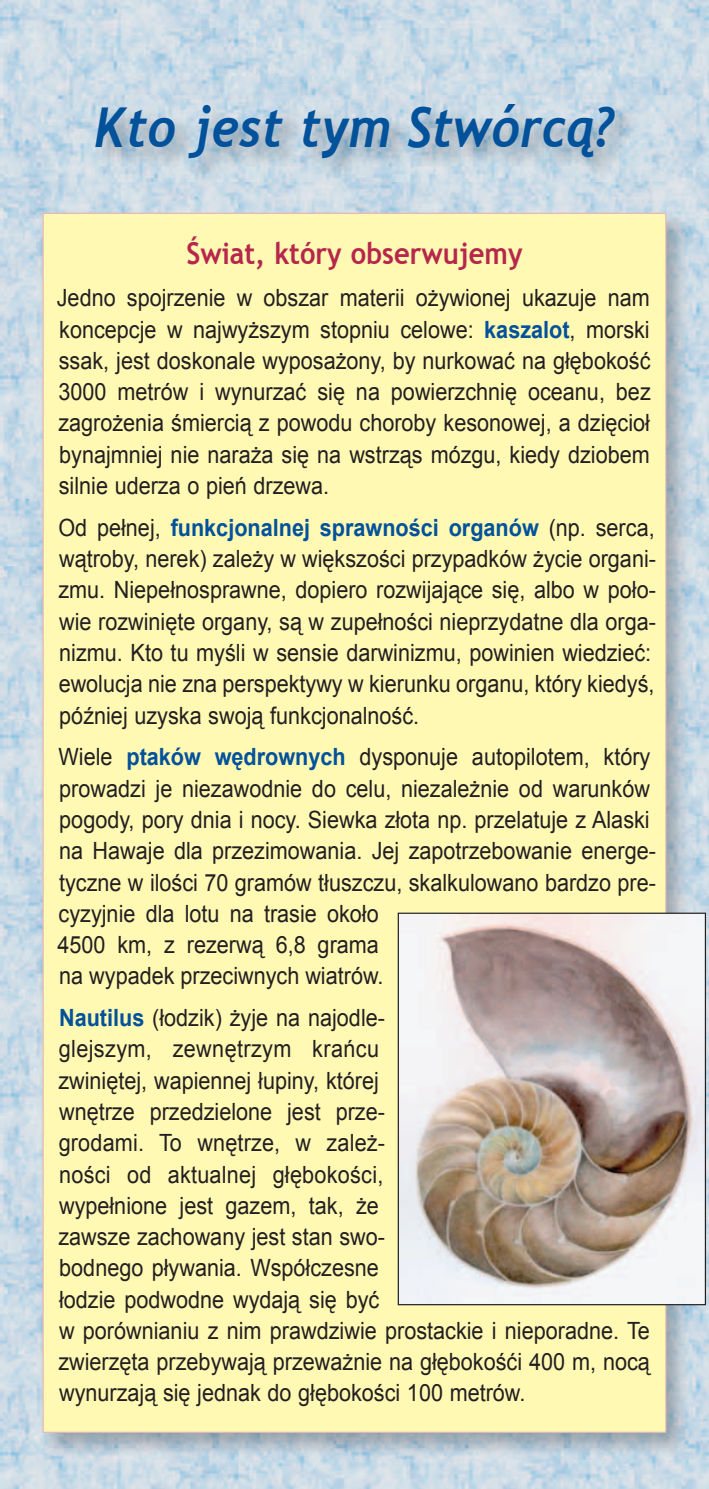
<style>
.page{position:relative;width:709px;height:1489px;background:#fff}
.page>*{position:absolute;margin:0;border:0;box-sizing:border-box;transform-origin:0 0}
.t1{font:italic 700 55px "Trebuchet";color:#01519b;scale:.9 1}
.t2{font:700 30px "Trebuchet MS";color:#b6274b;scale:.91 1}
.t3{font:23.75px/31.2px "Arial";color:#231f20;scale:.91 1}
.s1{font-weight:700;color:#01519b}
</style>
<div class="page">
<img style="left:0;top:0;width:709px;height:1488px">
<img style="left:121px;top:210px;width:569px;height:622px">
<img style="left:40px;top:210px;width:81px;height:1247px">
<img style="left:120px;top:832px;width:570px;height:625px">
<div style="left:43px;top:213px;width:623px;height:1219px;background:#fff9b4"></div>
<img style="left:94px;top:101px;width:545px;height:80px">
<img style="left:398px;top:912px;width:308px;height:393px">
<h1 class="t1" style="left:94px;top:94px;width:581px">Kto jest tym Stwórcą?</h1>
<p class="t2" style="left:186px;top:235px;width:371px">Świat, który obser wu jemy</p>
<p class="t3" style="left:57px;top:282px;width:654px;text-align:justify">Jedno spoj rze nie w ob szar ma te rii oży wio nej uka zuje nam kon cep cje w naj wyż szym stop niu ce lowe: <span class="s1">ka szalot</span>, morski ssak, jest do sko nale wy posa żony, by nur ko wać na głę bo kość 3000 me trów i wy nu rzać się na po wierzch nię oce anu, bez za gro że nia śmiercią z po wodu cho roby keso no wej, a dzię cioł by najm niej nie na raża się na wstrząs mó zgu, kiedy dzio bem sil nie ude rza o pień drzewa.</p>
<p class="t3" style="left:58px;top:512px;width:658px">Od peł nej, <span class="s1">funk cjo nal nej spraw ności or ga nów</span> (np. serca, wą troby, ne rek) za leży w więk szo ści przy pad ków życie or gani&shy;zmu. Nie peł no sprawne, do piero roz wi ja jące się, albo w poło&shy;wie roz wi nięte or gany, są w zu peł ności nie przy datne dla or ga&shy;ni zmu. Kto tu my śli w sen sie dar wini zmu, powi nien wie dzieć: ewolu cja nie zna per spek tywy w kie runku or ganu, który kie dyś, póź niej uzy ska swoją funk cjo nal ność.</p>
<p class="t3" style="left:57px;top:741px;width:659px">Wiele <span class="s1">pta ków wę drow nych</span> dys po nuje au topi lo tem, który prowa dzi je nie za wod nie do celu, nie za leż nie od wa run ków po gody, pory dnia i nocy. Siewka złota np. przela tuje z Ala ski na Ha waje dla przezi mowa nia. Jej za po trze bo wa nie ener ge&shy;tyczne w ilości 70 gra mów tłusz czu, skal kulo wano bar dzo pre&shy;cy zyj nie dla lotu na trasie około<br>4500 km, z re zerwą 6,8 grama<br>na wy pa dek prze ciw nych wia trów.</p>
<p class="t3" style="left:58px;top:1002px;width:651px"><span class="s1">Nautilus</span> (ło dzik) żyje na naj odle-<br>glej szym, ze wnętrzym krańcu<br>zwi nię tej, wa pien nej łu piny, któ rej<br>wnę trze prze dzie lone jest prze-<br>gro dami. To wnę trze, w zależ-<br>ności od ak tual nej głę bo kości,<br>wy peł nione jest ga zem, tak, że<br>zaw sze za cho wany jest stan swo-<br>bod nego pływa nia. Współ cze sne<br>ło dzie pod wodne wy dają się być<br>w po rów nia niu z nim praw dzi wie pro stac kie i nie po radne. Te zwie rzęta przeby wają prze waż nie na głę bo kośći 400 m, nocą wy nu rzają się jed nak do głę bo kości 100 me trów.</p>
</div>
